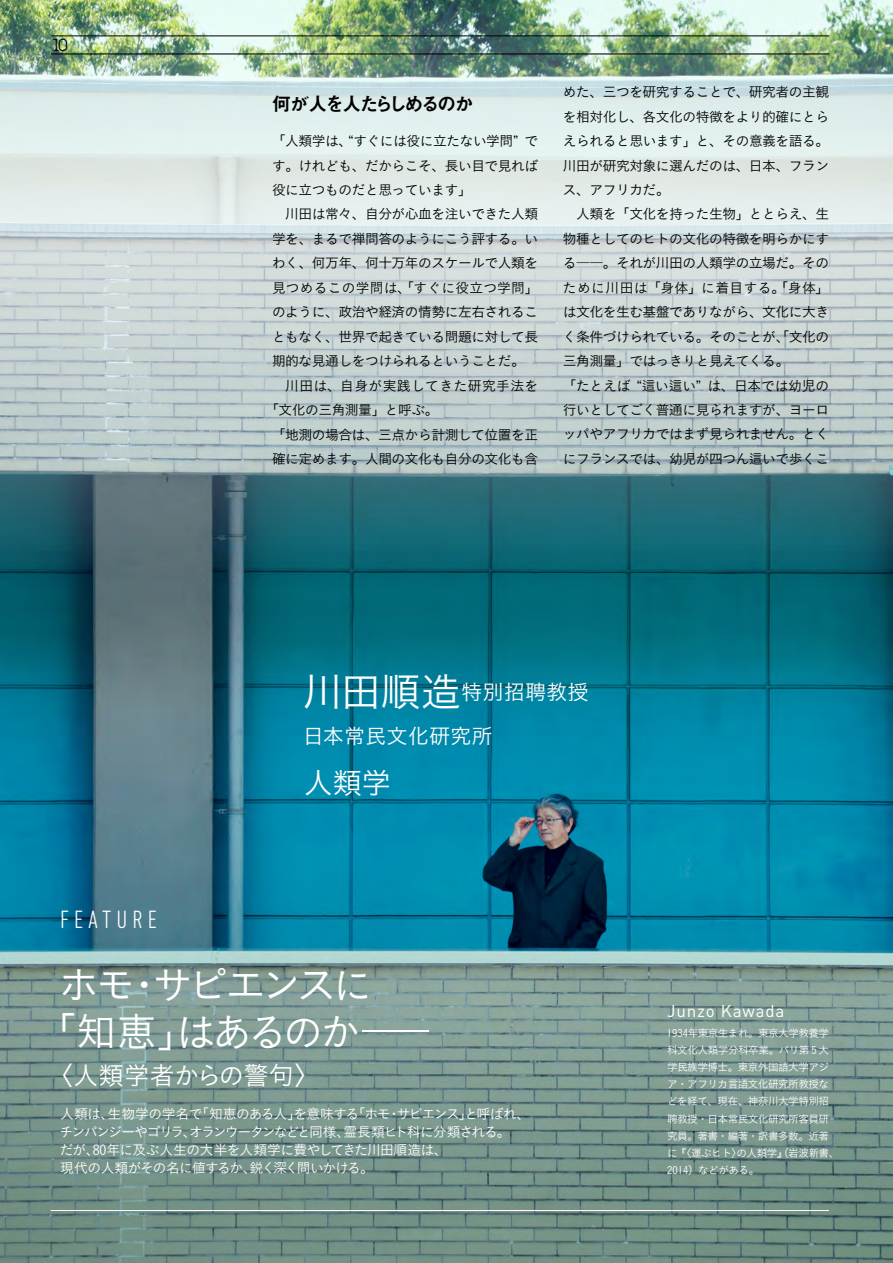
<style>
.page{position:relative;width:893px;height:1263px;background:#fff}
.page>*{position:absolute;margin:0;border:0;box-sizing:border-box;transform-origin:0 0}
.t1{font:40.35px/46.8px "Koburina Go Std N W3";letter-spacing:-.11em;color:#fff}
.t2{font:29.7px "Koburina Go Std N W3";color:#fff}
.t3{font:25.5px "Koburina Go Std N W3";letter-spacing:-.02em;color:#fff}
.t4{font:300 condensed 25.5px "DIN Next LT Pro";letter-spacing:.2em;color:#fff}
.t5{font:21.3px/43.7px "Koburina Go Std N W3";color:#fff}
.t6{font:19.2px "Midashi Go Pro MB31";letter-spacing:-.12em;color:#000}
.t7{font:16.95px "DINOT";letter-spacing:.05em;color:#fff}
.t8{font:16.95px "Lubalin Graph";color:#000}
.t9{font:13.8px/24.5px "Koburina Go Std N W3";letter-spacing:-.04em;color:#000}
.t10{font:13.8px/18.1px "Koburina Go Std N W3";letter-spacing:-.065em;color:#fff}
.t11{font:13.8px "Koburina Go Std N W3";letter-spacing:.01em;color:#000}
.t12{font:13.8px "Koburina Go Std N W3";letter-spacing:.025em;color:#000}
.t13{font:10.65px/17px "Koburina Go Std N W3";letter-spacing:-.05em;color:#fff}
.s1{font-size:40.35px}
</style>
<div class="page">
<svg style="left:0;top:682px;width:893px;height:581px;background:#478a94"></svg>
<img style="left:0;top:0;width:893px;height:682px">
<hr style="left:51px;top:36px;width:778px;height:1px;background:#000">
<hr style="left:51px;top:53px;width:778px;height:1px;background:#000">
<hr style="left:51px;top:1210px;width:778px;height:1px;background:#fff">
<p class="t8" style="left:51px;top:34px;width:19px">10</p>
<p class="t6" style="left:272px;top:89px;width:203px">何が人を人たらしめるのか</p>
<p class="t9" style="left:272px;top:129px;width:268px">「人類学は、“すぐには役に立たない学問” で</p>
<p class="t9" style="left:272px;top:153px;width:268px">す。けれども、だからこそ、長い目で見れば</p>
<p class="t9" style="left:272px;top:177px;width:201px">役に立つものだと思っています」</p>
<p class="t9" style="left:272px;top:202px;width:268px">　川田は常々、自分が心血を注いできた人類</p>
<p class="t9" style="left:272px;top:226px;width:268px">学を、まるで禅問答のようにこう評する。い</p>
<p class="t9" style="left:272px;top:251px;width:268px">わく、何万年、何十万年のスケールで人類を</p>
<p class="t11" style="left:272px;top:277px;width:268px">見つめるこの学問は、「すぐに役立つ学問」</p>
<p class="t9" style="left:272px;top:300px;width:268px">のように、政治や経済の情勢に左右されるこ</p>
<p class="t9" style="left:272px;top:324px;width:268px">ともなく、世界で起きている問題に対して長</p>
<p class="t9" style="left:272px;top:349px;width:255px">期的な見通しをつけられるということだ。</p>
<p class="t12" style="left:272px;top:375px;width:268px">　川田は、自身が実践してきた研究手法を</p>
<p class="t9" style="left:265px;top:397px;width:175px">「文化の三角測量」と呼ぶ。</p>
<p class="t9" style="left:272px;top:422px;width:268px">「地測の場合は、三点から計測して位置を正</p>
<p class="t9" style="left:272px;top:446px;width:268px">確に定めます。人間の文化も自分の文化も含</p>
<p class="t9" style="left:563px;top:80px;width:268px">めた、三つを研究することで、研究者の主観を相対化し、各文化の特徴をより的確にとらえられると思います」と、その意義を語る。川田が研究対象に選んだのは、日本、フランス、アフリカだ。<br>　人類を「文化を持った生物」ととらえ、生物種としてのヒトの文化の特徴を明らかにする――。それが川田の人類学の立場だ。そのために川田は「身体」に着目する。「身体」は文化を生む基盤でありながら、文化に大きく条件づけられている。そのことが、「文化の三角測量」ではっきりと見えてくる。<br>「たとえば “這い這い” は、日本では幼児の行いとしてごく普通に見られますが、ヨーロッパやアフリカではまず見られません。とくにフランスでは、幼児が四つん這いで歩くこ</p>
<p class="t5" style="left:303px;top:670px;width:288px"><span class="s1">川田順造</span>特別招聘教授日本常民文化研究所</p>
<p class="t2" style="left:303px;top:760px;width:89px">人類学</p>
<p class="t4" style="left:60px;top:905px;width:98px">FEATURE</p>
<p class="t1" style="left:36px;top:961px;width:398px;text-indent:23px">ホモ・サピエンスに<br>「知恵」はあるのか―</p>
<p class="t3" style="left:47px;top:1056px;width:274px">〈人類学者からの警句〉</p>
<p class="t10" style="left:60px;top:1104px;width:472px">人類は、生物学の学名で「知恵のある人」を意味する「ホモ・サピエンス」と呼ばれ、チンパンジーやゴリラ、オランウータンなどと同様、霊長類ヒト科に分類される。<br>だが、80年に及ぶ人生の大半を人類学に費やしてきた川田順造は、<br>現代の人類がその名に値するか、鋭く深く問いかける。</p>
<p class="t7" style="left:667px;top:1000px;width:119px">Junzo Kawada</p>
<p class="t13" style="left:667px;top:1025px;width:174px">1934年東京生まれ。東京大学教養学科文化人類学分科卒業。パリ第 5 大学民族学博士。東京外国語大学アジア・アフリカ言語文化研究所教授などを経て、現在、神奈川大学特別招聘教授・日本常民文化研究所客員研究員。著書・編著・訳書多数。近著に『〈運ぶヒト〉の人類学』（岩波新書、<br>2014）などがある。</p>
</div>
